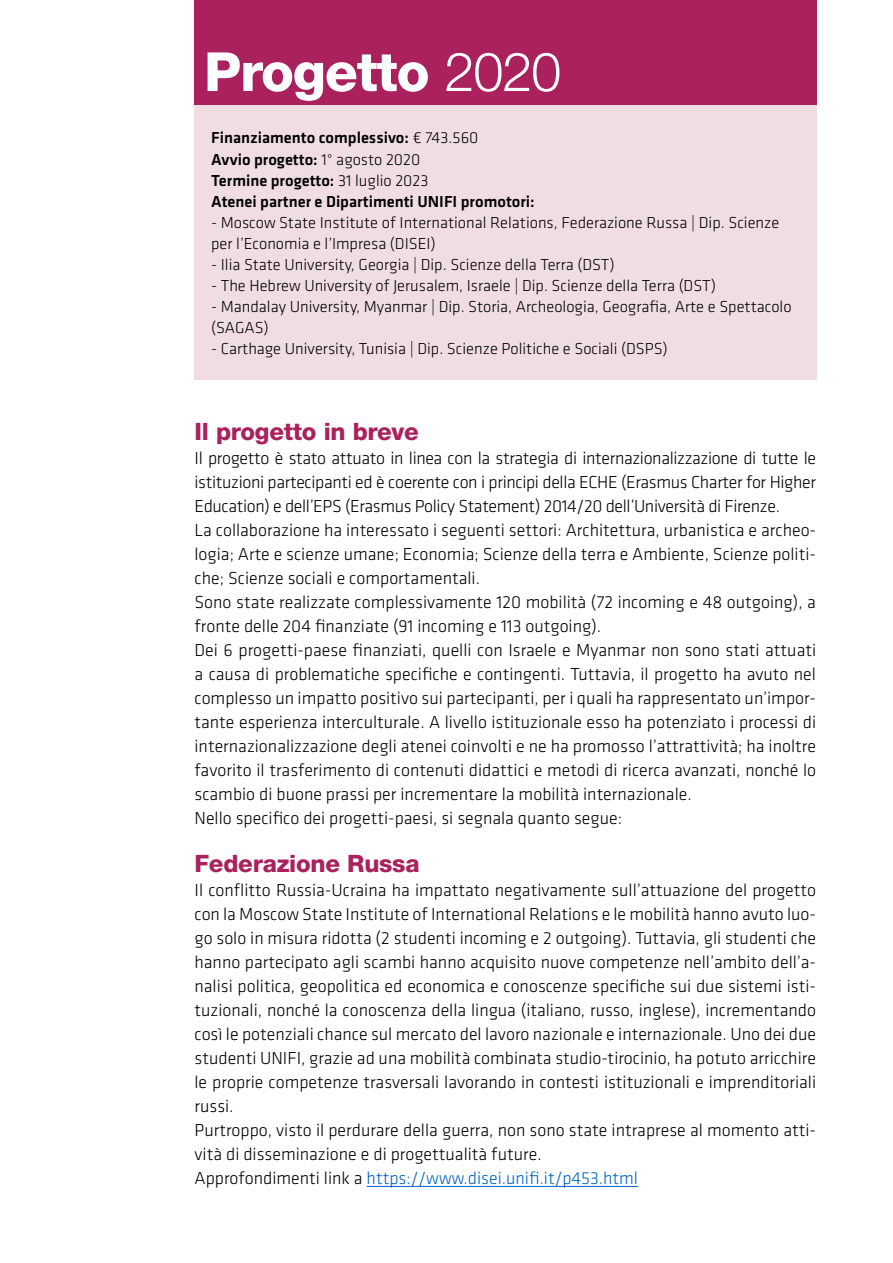
<style>
.page{position:relative;width:893px;height:1263px;background:#fff}
.page>*{position:absolute;margin:0;border:0;box-sizing:border-box;transform-origin:0 0}
.t1{font:800 54px "Helvetica Neue LT Pro";letter-spacing:-.02em;color:#fff}
.t2{font:800 24px "Helvetica Neue LT Pro";letter-spacing:-.01em;color:#aa215d}
.t3{font:300 18px/24px "Klavika";color:#000}
.t4{font:300 16.5px/21px "Klavika";color:#000}
.t5{font:500 16.5px/21px "Klavika";color:#000}
.s1{font-weight:300}
.s2{color:#0563c1}
</style>
<div class="page">
<div style="left:194px;top:0;width:622px;height:379px;background:#f0dde4"></div>
<div style="left:194px;top:0;width:622px;height:104px;background:#aa215d"></div>
<hr style="left:367px;top:1186px;width:271px;height:1px;background:#0563c1">
<h1 class="t1" style="left:204px;top:40px;width:359px">Progetto <span class="s1">2020</span></h1>
<p class="t5" style="left:211px;top:128px;width:325px">Finanziamento complessivo: <span class="s1">€ 743.560<br></span>Avvio progetto: <span class="s1">1° agosto 2020<br></span>Termine progetto: <span class="s1">31 luglio 2023<br></span>Atenei partner e Dipartimenti UNIFI promotori:</p>
<p class="t4" style="left:211px;top:212px;width:570px">- Moscow State Institute of International Relations, Federazione Russa | Dip. Scienze per l’Economia e l’Impresa (DISEI)</p>
<p class="t4" style="left:211px;top:254px;width:405px">- Ilia State University, Georgia | Dip. Scienze della Terra (DST)</p>
<p class="t4" style="left:211px;top:275px;width:506px">- The Hebrew University of Jerusalem, Israele | Dip. Scienze della Terra (DST)</p>
<p class="t4" style="left:211px;top:296px;width:582px">- Mandalay University, Myanmar | Dip. Storia, Archeologia, Geografia, Arte e Spettacolo (SAGAS)</p>
<p class="t4" style="left:211px;top:338px;width:458px">- Carthage University, Tunisia | Dip. Scienze Politiche e Sociali (DSPS)</p>
<h2 class="t2" style="left:195px;top:417px;width:226px">Il progetto in breve</h2>
<p class="t3" style="left:195px;top:446px;width:623px">Il progetto è stato attuato in linea con la strategia di internazionalizzazione di tutte le istituzioni partecipanti ed è coerente con i principi della ECHE (Erasmus Charter for Higher Education) e dell’EPS (Erasmus Policy Statement) 2014/20 dell’Università di Firenze.<br>La collaborazione ha interessato i seguenti settori: Architettura, urbanistica e archeo&shy;logia; Arte e scienze umane; Economia; Scienze della terra e Ambiente, Scienze politi&shy;che; Scienze sociali e comportamentali.<br>Sono state realizzate complessivamente 120 mobilità (72 incoming e 48 outgoing), a fronte delle 204 finanziate (91 incoming e 113 outgoing).<br>Dei 6 progetti-paese finanziati, quelli con Israele e Myanmar non sono stati attuati a causa di problematiche specifiche e contingenti. Tuttavia, il progetto ha avuto nel complesso un impatto positivo sui partecipanti, per i quali ha rappresentato un’impor&shy;tante esperienza interculturale. A livello istituzionale esso ha potenziato i processi di internazionalizzazione degli atenei coinvolti e ne ha promosso l’attrattività; ha inoltre favorito il trasferimento di contenuti didattici e metodi di ricerca avanzati, nonché lo scambio di buone prassi per incrementare la mobilità internazionale.<br>Nello specifico dei progetti-paesi, si segnala quanto segue:</p>
<h2 class="t2" style="left:195px;top:849px;width:227px">Federazione Russa</h2>
<p class="t3" style="left:195px;top:878px;width:623px">Il conflitto Russia-Ucraina ha impattato negativamente sull’attuazione del progetto con la Moscow State Institute of International Relations e le mobilità hanno avuto luo&shy;go solo in misura ridotta (2 studenti incoming e 2 outgoing). Tuttavia, gli studenti che hanno partecipato agli scambi hanno acquisito nuove competenze nell’ambito dell’a&shy;nalisi politica, geopolitica ed economica e conoscenze specifiche sui due sistemi isti&shy;tuzionali, nonché la conoscenza della lingua (italiano, russo, inglese), incrementando così le potenziali chance sul mercato del lavoro nazionale e internazionale. Uno dei due studenti UNIFI, grazie ad una mobilità combinata studio-tirocinio, ha potuto arricchire le proprie competenze trasversali lavorando in contesti istituzionali e imprenditoriali russi.<br>Purtroppo, visto il perdurare della guerra, non sono state intraprese al momento atti&shy;vità di disseminazione e di progettualità future.<br>Approfondimenti link a <span class="s2">https://www.disei.unifi.it/p453.html</span></p>
</div>
